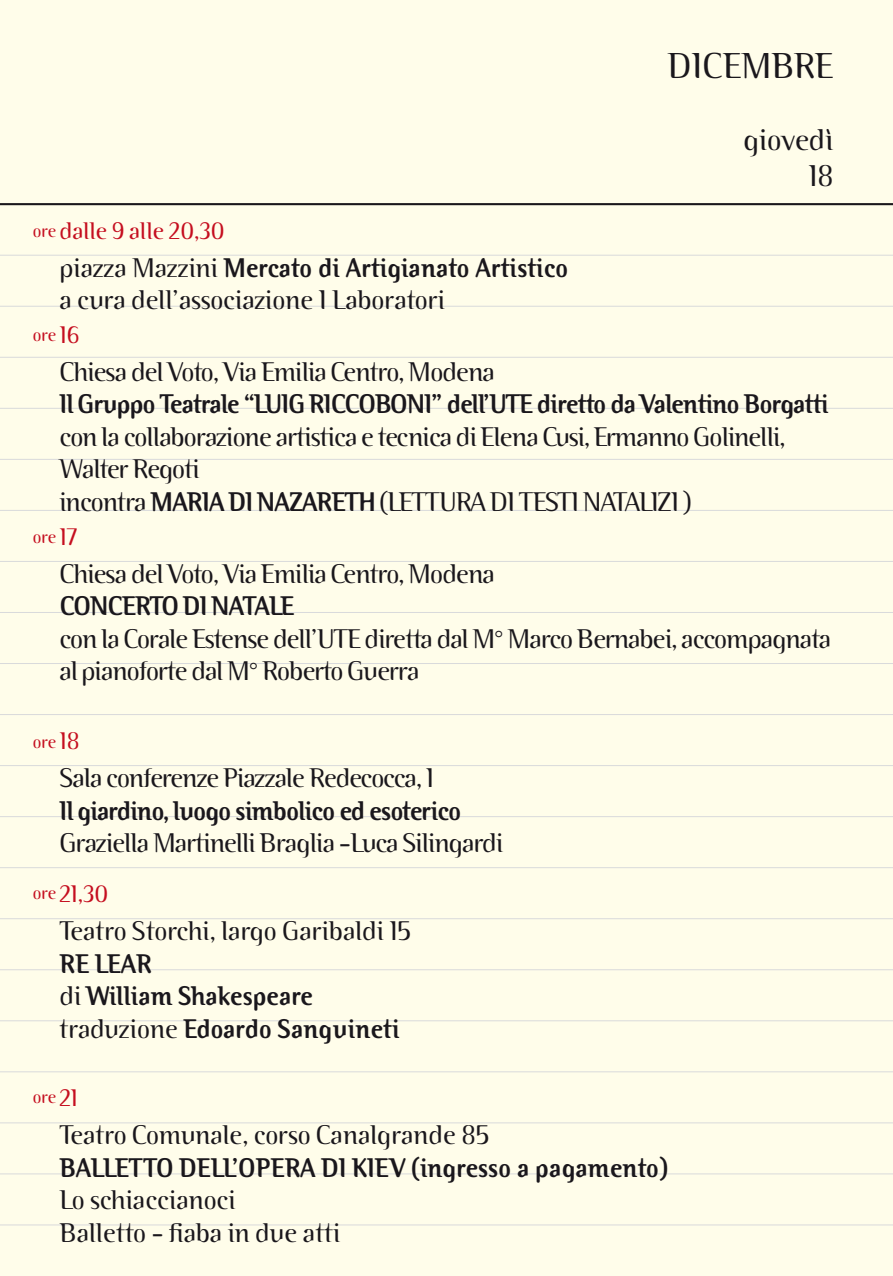
<style>
.page{position:relative;width:893px;height:1276px;background:#fffdea}
.page>*{position:absolute;margin:0;border:0;box-sizing:border-box;transform-origin:0 0}
.t1{font:300 36px "Binary ITC";color:#1a171c}
.t2{font:300 30px/36px "Binary ITC";letter-spacing:-.01em;color:#1a171c;text-align:right}
.t3{font:300 27px/32.4px "Binary ITC";letter-spacing:-.03em;color:#1a171c}
.t4{font:300 27px/32.4px "Binary ITC";color:#1a171c}
.t5{font:700 27px "Binary ITC";letter-spacing:-.05em;color:#1a171c}
.t6{font:700 27px/32.4px "Binary ITC";letter-spacing:-.03em;color:#1a171c}
.t7{font:700 27px "Binary ITC";color:#1a171c}
.t8{font:300 27px "Binary ITC";letter-spacing:-.05em;color:#1a171c}
.t9{font:300 24px "Binary ITC";color:#c50e1f}
.t10{font:300 18px "Binary ITC";color:#c50e1f}
.s1{font-weight:700}
.s2{font-weight:300}
</style>
<div class="page">
<hr style="left:0;top:203px;width:893px;height:2px;background:#1a171c">
<hr style="left:0;top:255px;width:893px;height:1px;background:#d9dadb">
<hr style="left:0;top:306px;width:893px;height:1px;background:#d9dadb">
<hr style="left:0;top:357px;width:893px;height:1px;background:#d9dadb">
<hr style="left:0;top:408px;width:893px;height:1px;background:#d9dadb">
<hr style="left:0;top:459px;width:893px;height:1px;background:#d9dadb">
<hr style="left:0;top:510px;width:893px;height:1px;background:#d9dadb">
<hr style="left:0;top:561px;width:893px;height:1px;background:#d9dadb">
<hr style="left:0;top:612px;width:893px;height:1px;background:#d9dadb">
<hr style="left:0;top:663px;width:893px;height:1px;background:#d9dadb">
<hr style="left:0;top:714px;width:893px;height:1px;background:#d9dadb">
<hr style="left:0;top:765px;width:893px;height:1px;background:#d9dadb">
<hr style="left:0;top:816px;width:893px;height:1px;background:#d9dadb">
<hr style="left:0;top:867px;width:893px;height:1px;background:#d9dadb">
<hr style="left:0;top:918px;width:893px;height:1px;background:#d9dadb">
<hr style="left:0;top:969px;width:893px;height:1px;background:#d9dadb">
<hr style="left:0;top:1020px;width:893px;height:1px;background:#d9dadb">
<hr style="left:0;top:1071px;width:893px;height:1px;background:#d9dadb">
<hr style="left:0;top:1122px;width:893px;height:1px;background:#d9dadb">
<hr style="left:0;top:1173px;width:893px;height:1px;background:#d9dadb">
<hr style="left:0;top:1224px;width:893px;height:1px;background:#d9dadb">
<h1 class="t1" style="left:668px;top:45px;width:167px">DICEMBRE</h1>
<p class="t9" style="left:60px;top:216px;width:167px">dalle 9 alle 20,30</p>
<p class="t10" style="left:33px;top:220px;width:25px">ore</p>
<p class="t4" style="left:60px;top:251px;width:511px">piazza Mazzini <span class="s1">Mercato di Artigianato Artistico </span>a cura dell’associazione I Laboratori</p>
<p class="t9" style="left:60px;top:320px;width:22px">16</p>
<p class="t10" style="left:33px;top:325px;width:25px">ore</p>
<p class="t2" style="left:744px;top:122px;width:91px">giovedì<br>18</p>
<p class="t3" style="left:60px;top:356px;width:437px">Chiesa del Voto, Via Emilia Centro, Modena</p>
<p class="t5" style="left:60px;top:388px;width:770px">Il Gruppo Teatrale “LUIG RICCOBONI” dell’UTE diretto da Valentino Borgatti</p>
<p class="t3" style="left:60px;top:420px;width:727px">con la collaborazione artistica e tecnica di Elena Cusi, Ermanno Golinelli,<br>Walter Regoti<br>incontra <span class="s1">MARIA DI NAZARETH</span> (LETTURA DI TESTI NATALIZI )</p>
<p class="t9" style="left:60px;top:522px;width:20px">17</p>
<p class="t10" style="left:33px;top:526px;width:25px">ore</p>
<p class="t3" style="left:60px;top:558px;width:437px">Chiesa del Voto, Via Emilia Centro, Modena</p>
<p class="t5" style="left:60px;top:590px;width:236px">CONCERTO DI NATALE</p>
<p class="t3" style="left:60px;top:622px;width:773px">con la Corale Estense dell’UTE diretta dal M° Marco Bernabei, accompagnata al pianoforte dal M° Roberto Guerra</p>
<p class="t9" style="left:60px;top:727px;width:22px">18</p>
<p class="t10" style="left:33px;top:731px;width:25px">ore</p>
<p class="t8" style="left:60px;top:762px;width:376px">Sala conferenze Piazzale Redecocca, 1</p>
<p class="t5" style="left:60px;top:794px;width:404px">Il giardino, luogo simbolico ed esoterico</p>
<p class="t3" style="left:60px;top:827px;width:445px">Graziella Martinelli Braglia -Luca Silingardi</p>
<p class="t9" style="left:60px;top:880px;width:50px">21,30</p>
<p class="t10" style="left:33px;top:882px;width:25px">ore</p>
<p class="t4" style="left:60px;top:915px;width:353px">Teatro Storchi, largo Garibaldi 15</p>
<p class="t6" style="left:60px;top:947px;width:342px">RE LEAR<br><span class="s2">di</span> William Shakespeare <span class="s2">traduzione</span> Edoardo Sanguineti</p>
<p class="t9" style="left:60px;top:1084px;width:20px">21</p>
<p class="t10" style="left:33px;top:1086px;width:25px">ore</p>
<p class="t4" style="left:60px;top:1119px;width:432px">Teatro Comunale, corso Canalgrande 85</p>
<p class="t7" style="left:60px;top:1151px;width:610px">BALLETTO DELL’OPERA DI KIEV (ingresso a pagamento)</p>
<p class="t4" style="left:60px;top:1184px;width:282px">Lo schiaccianoci<br>Balletto - fiaba in due atti</p>
</div>
